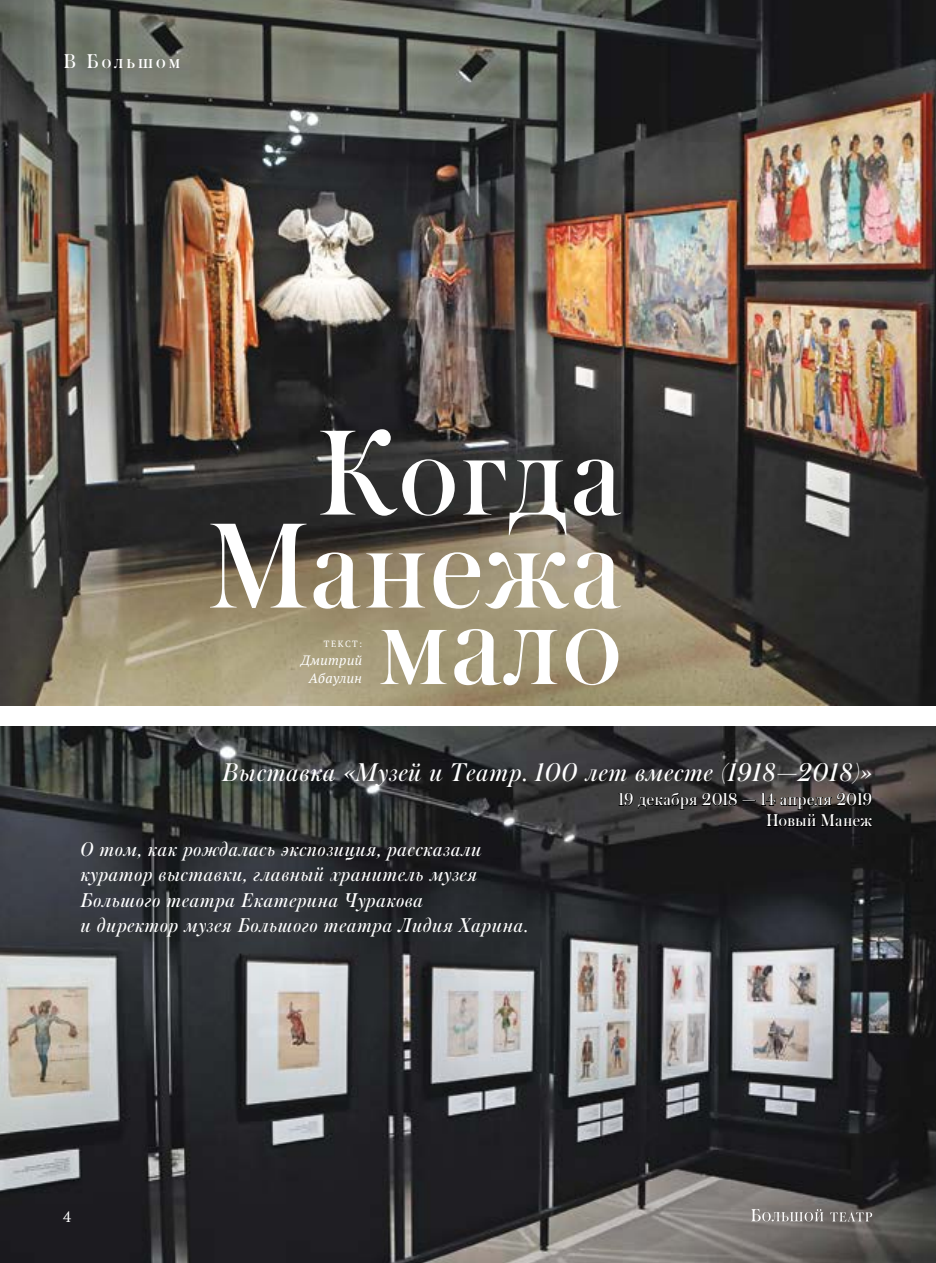
<style>
.page{position:relative;width:936px;height:1263px;background:#fff}
.page>*{position:absolute;margin:0;border:0;box-sizing:border-box;transform-origin:0 0}
.t1{font:127.5px/93px "Austin Cyr";letter-spacing:.03em;color:#fff;text-align:right}
.t2{font:italic 27px "Austin Cyr";letter-spacing:.035em;color:#fff}
.t3{font:italic 21px/25.5px "Austin Cyr";letter-spacing:.035em;color:#fff}
.t4{font:21px "Austin Cyr";letter-spacing:.15em;color:#fff}
.t5{font:18px/21px "Austin Cyr";letter-spacing:.025em;color:#fff;text-align:right}
.t6{font:15px "PT Serif";color:#fff}
.t7{font:italic 13.5px/18px "PT Serif";letter-spacing:.03em;color:#fff;text-align:center}
.t8{font:9px "PT Serif";color:#fff}
</style>
<div class="page">
<img style="left:0;top:726px;width:935px;height:537px">
<img style="left:0;top:0;width:935px;height:705px">
<svg style="left:618px;top:787px;width:137px;height:22px;background:#282828"></svg>
<svg style="left:761px;top:793px;width:111px;height:34px;background:#211f1f"></svg>
<svg style="left:751px;top:1209px;width:72px;height:12px"></svg>
<svg style="left:829px;top:1212px;width:43px;height:9px"></svg>
<p class="t4" style="left:64px;top:47px;width:118px">в большом</p>
<h1 class="t1" style="left:209px;top:423px;width:414px">Когда<br>Манежа</h1>
<h1 class="t1" style="left:379px;top:592px;width:243px">мало</h1>
<p class="t8" style="left:324px;top:638px;width:22px">Текст</p>
<p class="t8" style="left:359px;top:638px;width:4px">:</p>
<p class="t7" style="left:301px;top:651px;width:63px">Дмитрий<br>Абаулин</p>
<p class="t2" style="left:222px;top:753px;width:650px">Выставка «Музей и Театр. 100 лет вместе (1918—2018)»</p>
<p class="t5" style="left:618px;top:788px;width:255px">19 декабря 2018 — 14 апреля 2019<br>Новый Манеж</p>
<p class="t3" style="left:81px;top:835px;width:448px">О том, как рождалась экспозиция, рассказали куратор выставки, главный хранитель музея Большого театра Екатерина Чуракова<br>и директор музея Большого театра Лидия Харина.</p>
<p class="t6" style="left:63px;top:1207px;width:9px">4</p>
</div>
